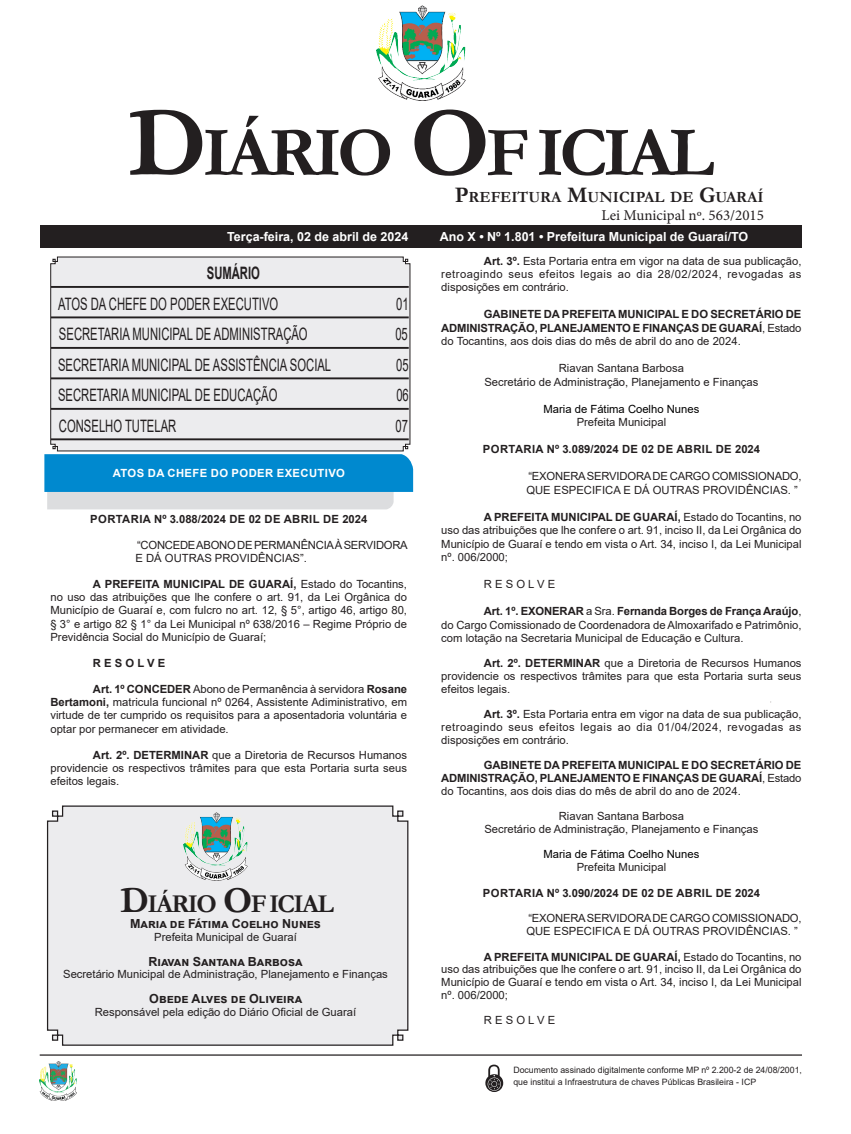
<style>
.page{position:relative;width:851px;height:1134px;background:#fff}
.page>*{position:absolute;margin:0;border:0;box-sizing:border-box;transform-origin:0 0}
.CORPO_DE_TEXTO{font:700 70.88px "Garamond";letter-spacing:-.06em;color:#231f20}
.CORPO_DE_TEXTO-2{font:700 25.88px "Garamond";letter-spacing:-.06em;color:#231f20}
.Nome_Secretário{font:17.12px "Arial";color:#231f20;scale:.66 1}
.Nome_Secretário-2{font:700 17.12px "Arial";color:#231f20;scale:.66 1}
.CORPO_DE_TEXTO-3{font:700 15.62px "Garamond";color:#231f20}
.t1{font:15px "Minion Pro";color:#231f20}
.t2{font:700 12.5px "Arial";color:#fff}
.Assinatura{font:700 12.5px "Arial";color:#231f20}
.CORPO_DE_TEXTO-4{font:11.25px/13.1px "Arial";color:#231f20;text-align:justify}
.Assinatura-2{font:11.25px "Arial";color:#231f20}
.CORPO_DE_TEXTO-5{font:700 11.25px/13.5px "Arial";letter-spacing:-.015em;color:#231f20;text-align:justify}
.EMENTA{font:11.25px/13.1px "Arial";letter-spacing:-.015em;color:#231f20}
.TITULOS{font:700 11.25px "Arial";letter-spacing:.035em;color:#231f20}
.Assinatura-3{font:11.25px "Arial";color:#000}
.Chancela2{font:700 11.25px "Arial";letter-spacing:.035em;color:#fff}
.CORPO_DE_TEXTO-6{font:8.75px/12.5px "Arial";color:#231f20}
.s1{font-size:101.25px}
.s2{font-size:22.38px}
.s3{font-weight:700}
.s4{font-size:36.88px}
.s5{font-weight:400}
</style>
<div class="page">
<div style="left:40px;top:225px;width:761px;height:22px;background:#231f20"></div>
<hr style="left:40px;top:1054px;width:761px;height:2px;background:#231f20">
<img style="left:376px;top:5px;width:89px;height:95px">
<img style="left:40px;top:1061px;width:37px;height:39px">
<svg style="left:485px;top:1065px;width:18px;height:27px"></svg>
<div style="left:46px;top:805px;width:363px;height:241px;background:#ececee"></div>
<img style="left:183px;top:812px;width:64px;height:68px">
<svg style="left:50px;top:256px;width:360px;height:195px;background:#dddddf"></svg>
<svg style="left:44px;top:454px;width:369px;height:55px;background:#46a4d4"></svg>
<p class="CORPO_DE_TEXTO" style="left:128px;top:105px;width:587px"><span class="s1">D</span>IÁRIO <span class="s1">O</span>F ICIAL</p>
<p class="CORPO_DE_TEXTO-3" style="left:455px;top:186px;width:310px"><span class="s2">P</span>REFEITURA <span class="s2">M</span>UNICIPAL DE <span class="s2">G</span>UARAÍ</p>
<p class="t1" style="left:601px;top:205px;width:164px">Lei Municipal nº. 563/2015</p>
<p class="t2" style="left:227px;top:228px;width:183px">Terça-feira, 02 de abril de 2024</p>
<p class="t2" style="left:439px;top:228px;width:310px">Ano X • Nº 1.801 • Prefeitura Municipal de Guaraí/TO</p>
<p class="Nome_Secretário-2" style="left:207px;top:261px;width:82px">SUMÁRIO</p>
<p class="Nome_Secretário" style="left:58px;top:292px;width:335px">ATOS DA CHEFE DO PODER EXECUTIVO</p>
<p class="Nome_Secretário" style="left:396px;top:292px;width:20px">01</p>
<p class="Nome_Secretário" style="left:59px;top:322px;width:378px">SECRETARIA MUNICIPAL DE ADMINISTRAÇÃO</p>
<p class="Nome_Secretário" style="left:395px;top:322px;width:20px">05</p>
<p class="Nome_Secretário" style="left:58px;top:353px;width:415px">SECRETARIA MUNICIPAL DE ASSISTÊNCIA SOCIAL</p>
<p class="Nome_Secretário" style="left:396px;top:353px;width:20px">05</p>
<p class="Nome_Secretário" style="left:58px;top:383px;width:334px">SECRETARIA MUNICIPAL DE EDUCAÇÃO</p>
<p class="Nome_Secretário" style="left:396px;top:383px;width:20px">06</p>
<p class="Nome_Secretário" style="left:59px;top:414px;width:179px">CONSELHO TUTELAR</p>
<p class="Nome_Secretário" style="left:395px;top:414px;width:20px">07</p>
<p class="Chancela2" style="left:113px;top:465px;width:233px">ATOS DA CHEFE DO PODER EXECUTIVO</p>
<p class="TITULOS" style="left:90px;top:511px;width:278px">PORTARIA Nº 3.088/2024 DE 02 DE ABRIL DE 2024</p>
<p class="EMENTA" style="left:135px;top:538px;width:274px">“CONCEDE ABONO DE PERMANÊNCIA À SERVIDORA<br>E DÁ OUTRAS PROVIDÊNCIAS”.</p>
<p class="CORPO_DE_TEXTO-4" style="left:50px;top:578px;width:358px;text-indent:43px"><span class="s3">A PREFEITA MUNICIPAL DE GUARAÍ,</span> Estado do Tocantins, no uso das atribuições que lhe confere o art. 91, da Lei Orgânica do Município de Guaraí e, com fulcro no art. 12, § 5°, artigo 46, artigo 80, § 3° e artigo 82 § 1° da Lei Municipal nº 638/2016 – Regime Próprio de Previdência Social do Município de Guaraí;</p>
<p class="CORPO_DE_TEXTO-5" style="left:93px;top:656px;width:74px">R E S O L V E</p>
<p class="CORPO_DE_TEXTO-4" style="left:50px;top:683px;width:358px;text-indent:43px"><span class="s3">Art. 1º CONCEDER</span> Abono de Permanência à servidora <span class="s3">Rosane Bertamoni,</span> matricula funcional nº 0264, Assistente Adiministrativo, em virtude de ter cumprido os requisitos para a aposentadoria voluntária e optar por permanecer em atividade.</p>
<p class="CORPO_DE_TEXTO-4" style="left:50px;top:748px;width:358px;text-indent:43px"><span class="s3">Art. 2º. DETERMINAR</span> que a Diretoria de Recursos Humanos providencie os respectivos trâmites para que esta Portaria surta seus efeitos legais.</p>
<p class="CORPO_DE_TEXTO-2" style="left:120px;top:886px;width:215px"><span class="s4">D</span>IÁRIO <span class="s4">O</span>F ICIAL</p>
<p class="Assinatura" style="left:130px;top:915px;width:192px">Maria de Fátima Coelho Nunes</p>
<p class="Assinatura-2" style="left:154px;top:929px;width:144px">Prefeita Municipal de Guaraí</p>
<p class="Assinatura" style="left:148px;top:952px;width:155px">Riavan Santana Barbosa</p>
<p class="Assinatura-2" style="left:63px;top:966px;width:326px">Secretário Municipal de Administração, Planejamento e Finanças</p>
<p class="Assinatura" style="left:149px;top:990px;width:154px">Obede Alves de Oliveira</p>
<p class="Assinatura-2" style="left:95px;top:1004px;width:263px">Responsável pela edição do Diário Oficial de Guaraí</p>
<p class="CORPO_DE_TEXTO-4" style="left:441px;top:254px;width:361px;text-indent:43px"><span class="s3">Art. 3º.</span> Esta Portaria entra em vigor na data de sua publicação, retroagindo seus efeitos legais ao dia 28/02/2024, revogadas as disposições em contrário.</p>
<p class="CORPO_DE_TEXTO-5" style="left:441px;top:308px;width:361px;text-indent:43px">GABINETE DA PREFEITA MUNICIPAL E DO SECRETÁRIO DE ADMINISTRAÇÃO, PLANEJAMENTO E FINANÇAS DE GUARAÍ<span class="s5">, Estado do Tocantins, aos dois dias do mês de abril do ano de 2024.</span></p>
<p class="Assinatura-2" style="left:558px;top:361px;width:127px">Riavan Santana Barbosa</p>
<p class="Assinatura-2" style="left:484px;top:374px;width:275px">Secretário de Administração, Planejamento e Finanças</p>
<p class="Assinatura-3" style="left:543px;top:401px;width:157px">Maria de Fátima Coelho Nunes</p>
<p class="Assinatura-2" style="left:576px;top:415px;width:91px">Prefeita Municipal</p>
<p class="TITULOS" style="left:483px;top:442px;width:278px">PORTARIA Nº 3.089/2024 DE 02 DE ABRIL DE 2024</p>
<p class="EMENTA" style="left:526px;top:470px;width:277px;line-height:13.5px">“EXONERA SERVIDORA DE CARGO COMISSIONADO,<br>QUE ESPECIFICA E DÁ OUTRAS PROVIDÊNCIAS. ”</p>
<p class="CORPO_DE_TEXTO-4" style="left:441px;top:510px;width:361px;line-height:13.5px;text-indent:43px"><span class="s3">A PREFEITA MUNICIPAL DE GUARAÍ,</span> Estado do Tocantins, no uso das atribuições que lhe confere o art. 91, inciso II, da Lei Orgânica do Município de Guaraí e tendo em vista o Art. 34, inciso I, da Lei Municipal nº. 006/2000;</p>
<p class="CORPO_DE_TEXTO-4" style="left:484px;top:578px;width:73px">R E S O L V E</p>
<p class="CORPO_DE_TEXTO-4" style="left:441px;top:605px;width:362px;text-indent:43px"><span class="s3">Art. 1º. EXONERAR</span> a Sra. <span class="s3">Fernanda Borges de França Araújo</span>, do Cargo Comissionado de Coordenadora de Almoxarifado e Patrimônio, com lotação na Secretaria Municipal de Educação e Cultura.</p>
<p class="CORPO_DE_TEXTO-4" style="left:441px;top:657px;width:361px;line-height:12.8px;text-indent:43px"><span class="s3">Art. 2º. DETERMINAR</span> que a Diretoria de Recursos Humanos providencie os respectivos trâmites para que esta Portaria surta seus efeitos legais.</p>
<p class="CORPO_DE_TEXTO-4" style="left:441px;top:708px;width:361px;line-height:12.8px;text-indent:43px"><span class="s3">Art. 3º.</span> Esta Portaria entra em vigor na data de sua publicação, retroagindo seus efeitos legais ao dia 01/04/2024, revogadas as disposições em contrário.</p>
<p class="CORPO_DE_TEXTO-5" style="left:441px;top:759px;width:361px;line-height:12.8px;text-indent:43px">GABINETE DA PREFEITA MUNICIPAL E DO SECRETÁRIO DE ADMINISTRAÇÃO, PLANEJAMENTO E FINANÇAS DE GUARAÍ<span class="s5">, Estado do Tocantins, aos dois dias do mês de abril do ano de 2024.</span></p>
<p class="Assinatura-2" style="left:558px;top:808px;width:127px">Riavan Santana Barbosa</p>
<p class="Assinatura-2" style="left:484px;top:821px;width:275px">Secretário de Administração, Planejamento e Finanças</p>
<p class="Assinatura-3" style="left:543px;top:847px;width:157px">Maria de Fátima Coelho Nunes</p>
<p class="Assinatura-2" style="left:576px;top:859px;width:91px">Prefeita Municipal</p>
<p class="TITULOS" style="left:483px;top:885px;width:278px">PORTARIA Nº 3.090/2024 DE 02 DE ABRIL DE 2024</p>
<p class="EMENTA" style="left:526px;top:912px;width:277px;line-height:12.8px">“EXONERA SERVIDORA DE CARGO COMISSIONADO,<br>QUE ESPECIFICA E DÁ OUTRAS PROVIDÊNCIAS. ”</p>
<p class="CORPO_DE_TEXTO-4" style="left:441px;top:950px;width:361px;line-height:12.8px;text-indent:43px"><span class="s3">A PREFEITA MUNICIPAL DE GUARAÍ,</span> Estado do Tocantins, no uso das atribuições que lhe confere o art. 91, inciso II, da Lei Orgânica do Município de Guaraí e tendo em vista o Art. 34, inciso I, da Lei Municipal nº. 006/2000;</p>
<p class="CORPO_DE_TEXTO-4" style="left:484px;top:1014px;width:73px">R E S O L V E</p>
<p class="CORPO_DE_TEXTO-6" style="left:513px;top:1063px;width:290px">Documento assinado digitalmente conforme MP nº 2.200-2 de 24/08/2001, que institui a Infraestrutura de chaves Públicas Brasileira - ICP</p>
</div>
